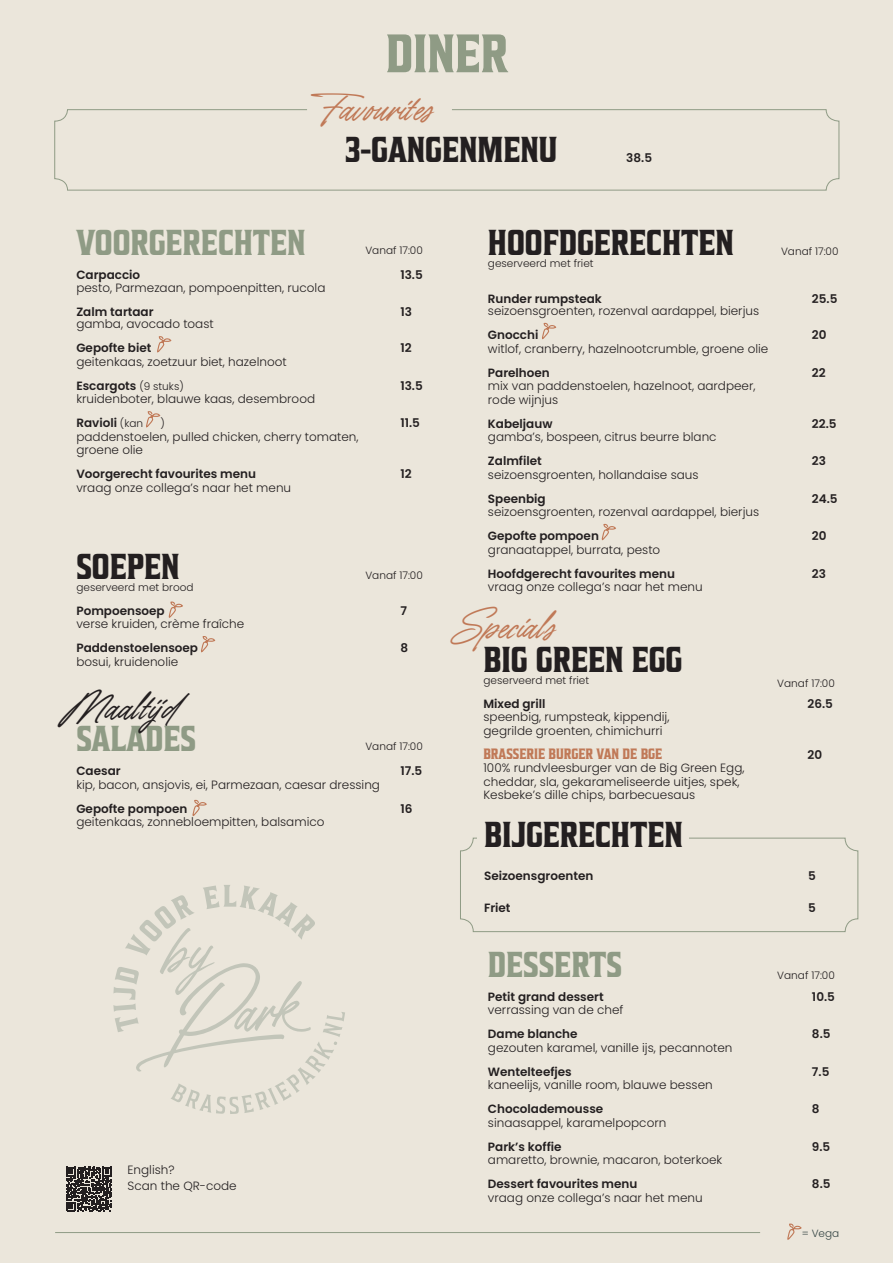
<style>
.page{position:relative;width:893px;height:1263px;background:#ebe6db}
.page>*{position:absolute;margin:0;border:0;box-sizing:border-box;transform-origin:0 0}
.Kopje{font:700 54px "Houseofcards";color:#8f9b85}
.t1{font:700 36px "Houseofcards";color:#231f20}
.t2{font:700 36px "Houseofcards";color:#8f9b85}
.t3{font:31.5px "The Youngest";color:#c07957}
.t4{font:31.5px "The Youngest";color:#231f20}
.t5{font:700 15px "Houseofcards";color:#c07957}
.t6{font:300 12px "Poppins";color:#231f20}
.t7{font:600 12px "Poppins";color:#231f20}
.t8{font:300 10.5px "Poppins";color:#231f20}
.t9{font:300 10.5px "Poppins";color:#364645}
.t10{font:8.4px "Proxima Nova Extrabld";letter-spacing:.02em;color:#231f20;scale:1.04 1}
.s1{font-weight:300;font-size:10.5px}
</style>
<div class="page">
<hr style="left:55px;top:1232px;width:705px;height:1px;background:#8f9b85">
<svg style="left:787px;top:1223px;width:15px;height:16px"></svg>
<svg style="left:157px;top:336px;width:15px;height:16px"></svg>
<svg style="left:146px;top:411px;width:15px;height:16px"></svg>
<svg style="left:542px;top:323px;width:15px;height:16px"></svg>
<svg style="left:601px;top:524px;width:15px;height:16px"></svg>
<svg style="left:192px;top:800px;width:15px;height:16px"></svg>
<svg style="left:201px;top:636px;width:15px;height:16px"></svg>
<div style="left:54px;top:109px;width:785px;height:81px;border:1px solid #8f9b85;border-radius:12px"></div>
<svg style="left:113px;top:885px;width:232px;height:229px"></svg>
<svg style="left:168px;top:601px;width:15px;height:16px"></svg>
<svg style="left:66px;top:1166px;width:46px;height:46px"></svg>
<div style="left:460px;top:838px;width:398px;height:94px;border:1px solid #8f9b85;border-radius:13px"></div>
<div style="left:477px;top:809px;width:211px;height:46px;background:#ebe6db"></div>
<p class="Kopje" style="left:386px;top:25px;width:124px">DINER</p>
<p class="t3" style="left:321px;top:90px;width:114px">Favourites</p>
<p class="t1" style="left:345px;top:131px;width:214px">3-GANGENMENU</p>
<p class="t7" style="left:626px;top:151px;width:27px">38.5</p>
<p class="t2" style="left:76px;top:223px;width:231px">VOORGERECHTEN</p>
<p class="t7" style="left:76px;top:268px;width:65px">Carpaccio</p>
<p class="t7" style="left:400px;top:268px;width:24px">13.5</p>
<p class="t6" style="left:76px;top:281px;width:251px">pesto, Parmezaan, pompoenpitten, rucola</p>
<p class="t7" style="left:76px;top:305px;width:79px">Zalm tartaar</p>
<p class="t7" style="left:400px;top:305px;width:13px">13</p>
<p class="t6" style="left:76px;top:317px;width:139px">gamba, avocado toast</p>
<p class="t7" style="left:76px;top:341px;width:77px">Gepofte biet</p>
<p class="t7" style="left:400px;top:341px;width:13px">12</p>
<p class="t6" style="left:76px;top:355px;width:212px">geitenkaas, zoetzuur biet, hazelnoot</p>
<p class="t7" style="left:76px;top:379px;width:109px">Escargots <span class="s1">(9 stuks)</span></p>
<p class="t7" style="left:400px;top:379px;width:24px">13.5</p>
<p class="t6" style="left:76px;top:392px;width:240px">kruidenboter, blauwe kaas, desembrood</p>
<p class="t7" style="left:76px;top:416px;width:68px">Ravioli <span class="s1">(kan</span></p>
<p class="t8" style="left:160px;top:418px;width:6px">)</p>
<p class="t7" style="left:400px;top:416px;width:21px">11.5</p>
<p class="t6" style="left:76px;top:430px;width:284px">paddenstoelen, pulled chicken, cherry tomaten,</p>
<p class="t6" style="left:76px;top:443px;width:68px">groene olie</p>
<p class="t7" style="left:76px;top:467px;width:181px">Voorgerecht favourites menu</p>
<p class="t7" style="left:400px;top:467px;width:13px">12</p>
<p class="t6" style="left:76px;top:481px;width:216px">vraag onze collega’s naar het menu</p>
<p class="t8" style="left:365px;top:244px;width:59px">Vanaf 17:00</p>
<p class="t1" style="left:76px;top:547px;width:105px">SOEPEN</p>
<p class="t8" style="left:76px;top:581px;width:119px">geserveerd met brood</p>
<p class="t7" style="left:76px;top:603px;width:90px">Pompoensoep</p>
<p class="t7" style="left:400px;top:603px;width:8px">7</p>
<p class="t6" style="left:76px;top:617px;width:169px">verse kruiden, crème fraîche</p>
<p class="t7" style="left:76px;top:641px;width:123px">Paddenstoelensoep</p>
<p class="t7" style="left:400px;top:641px;width:9px">8</p>
<p class="t6" style="left:76px;top:654px;width:103px">bosui, kruidenolie</p>
<p class="t4" style="left:58px;top:688px;width:128px">Maaltijd</p>
<p class="t8" style="left:365px;top:569px;width:59px">Vanaf 17:00</p>
<p class="t2" style="left:76px;top:720px;width:121px">SALADES</p>
<p class="t7" style="left:76px;top:764px;width:46px">Caesar</p>
<p class="t7" style="left:400px;top:764px;width:23px">17.5</p>
<p class="t6" style="left:76px;top:778px;width:305px">kip, bacon, ansjovis, ei, Parmezaan, caesar dressing</p>
<p class="t7" style="left:76px;top:802px;width:112px">Gepofte pompoen</p>
<p class="t7" style="left:400px;top:802px;width:14px">16</p>
<p class="t6" style="left:76px;top:815px;width:250px">geitenkaas, zonnebloempitten, balsamico</p>
<p class="t8" style="left:365px;top:740px;width:59px">Vanaf 17:00</p>
<p class="t6" style="left:128px;top:1163px;width:49px">English?</p>
<p class="t6" style="left:128px;top:1179px;width:111px">Scan the QR-code</p>
<p class="t10" style="left:123px;top:1183px;width:38px">ENGLISH</p>
<p class="t1" style="left:488px;top:224px;width:248px">HOOFDGERECHTEN</p>
<p class="t8" style="left:488px;top:257px;width:107px">geserveerd met friet</p>
<p class="t7" style="left:488px;top:292px;width:116px">Runder rumpsteak</p>
<p class="t7" style="left:812px;top:292px;width:27px">25.5</p>
<p class="t6" style="left:488px;top:304px;width:273px">seizoensgroenten, rozenval aardappel, bierjus</p>
<p class="t7" style="left:488px;top:328px;width:52px">Gnocchi</p>
<p class="t7" style="left:812px;top:328px;width:16px">20</p>
<p class="t6" style="left:488px;top:341px;width:282px">witlof, cranberry, hazelnootcrumble, groene olie</p>
<p class="t7" style="left:488px;top:365px;width:63px">Parelhoen</p>
<p class="t7" style="left:812px;top:365px;width:15px">22</p>
<p class="t6" style="left:488px;top:379px;width:269px">mix van paddenstoelen, hazelnoot, aardpeer,</p>
<p class="t6" style="left:488px;top:392px;width:72px">rode wijnjus</p>
<p class="t7" style="left:488px;top:416px;width:66px">Kabeljauw</p>
<p class="t7" style="left:812px;top:416px;width:26px">22.5</p>
<p class="t6" style="left:488px;top:430px;width:230px">gamba’s, bospeen, citrus beurre blanc</p>
<p class="t7" style="left:488px;top:454px;width:55px">Zalmfilet</p>
<p class="t7" style="left:812px;top:454px;width:16px">23</p>
<p class="t6" style="left:488px;top:467px;width:212px">seizoensgroenten, hollandaise saus</p>
<p class="t7" style="left:488px;top:491px;width:59px">Speenbig</p>
<p class="t7" style="left:812px;top:491px;width:27px">24.5</p>
<p class="t6" style="left:488px;top:505px;width:273px">seizoensgroenten, rozenval aardappel, bierjus</p>
<p class="t7" style="left:488px;top:529px;width:112px">Gepofte pompoen</p>
<p class="t7" style="left:812px;top:529px;width:16px">20</p>
<p class="t6" style="left:488px;top:542px;width:174px">granaatappel, burrata, pesto</p>
<p class="t7" style="left:488px;top:566px;width:189px">Hoofdgerecht favourites menu</p>
<p class="t7" style="left:812px;top:566px;width:16px">23</p>
<p class="t6" style="left:488px;top:580px;width:216px">vraag onze collega’s naar het menu</p>
<p class="t8" style="left:781px;top:245px;width:59px">Vanaf 17:00</p>
<p class="t3" style="left:455px;top:608px;width:102px">Specials</p>
<p class="t1" style="left:483px;top:640px;width:200px">BIG GREEN EGG</p>
<p class="t8" style="left:483px;top:674px;width:107px">geserveerd met friet</p>
<p class="t7" style="left:483px;top:697px;width:63px">Mixed grill</p>
<p class="t7" style="left:807px;top:697px;width:27px">26.5</p>
<p class="t6" style="left:483px;top:710px;width:187px">speenbig, rumpsteak, kippendij,</p>
<p class="t6" style="left:483px;top:724px;width:180px">gegrilde groenten, chimichurri</p>
<p class="t5" style="left:483px;top:746px;width:180px">BRASSERIE BURGER VAN DE BGE</p>
<p class="t7" style="left:807px;top:748px;width:16px">20</p>
<p class="t6" style="left:483px;top:761px;width:263px">100% rundvleesburger van de Big Green Egg,</p>
<p class="t6" style="left:483px;top:775px;width:257px">cheddar, sla, gekarameliseerde uitjes, spek,</p>
<p class="t6" style="left:483px;top:788px;width:213px">Kesbeke’s dille chips, barbecuesaus</p>
<p class="t8" style="left:777px;top:677px;width:59px">Vanaf 17:00</p>
<p class="t1" style="left:484px;top:816px;width:200px">BIJGERECHTEN</p>
<p class="t7" style="left:484px;top:868px;width:111px">Seizoensgroenten</p>
<p class="t7" style="left:808px;top:868px;width:9px">5</p>
<p class="t7" style="left:484px;top:901px;width:28px">Friet</p>
<p class="t7" style="left:808px;top:901px;width:9px">5</p>
<p class="t2" style="left:488px;top:945px;width:136px">DESSERTS</p>
<p class="t7" style="left:488px;top:989px;width:117px">Petit grand dessert</p>
<p class="t7" style="left:812px;top:989px;width:24px">10.5</p>
<p class="t6" style="left:488px;top:1003px;width:137px">verrassing van de chef</p>
<p class="t7" style="left:488px;top:1027px;width:91px">Dame blanche</p>
<p class="t7" style="left:812px;top:1027px;width:20px">8.5</p>
<p class="t6" style="left:488px;top:1040px;width:246px">gezouten karamel, vanille ijs, pecannoten</p>
<p class="t7" style="left:488px;top:1064px;width:85px">Wentelteefjes</p>
<p class="t7" style="left:812px;top:1064px;width:19px">7.5</p>
<p class="t6" style="left:488px;top:1078px;width:226px">kaneelijs, vanille room, blauwe bessen</p>
<p class="t7" style="left:488px;top:1102px;width:117px">Chocolademousse</p>
<p class="t7" style="left:812px;top:1102px;width:9px">8</p>
<p class="t6" style="left:488px;top:1115px;width:180px">sinaasappel, karamelpopcorn</p>
<p class="t7" style="left:488px;top:1139px;width:75px">Park’s koffie</p>
<p class="t7" style="left:812px;top:1139px;width:20px">9.5</p>
<p class="t6" style="left:488px;top:1153px;width:236px">amaretto, brownie, macaron, boterkoek</p>
<p class="t7" style="left:488px;top:1177px;width:151px">Dessert favourites menu</p>
<p class="t7" style="left:812px;top:1177px;width:20px">8.5</p>
<p class="t6" style="left:488px;top:1190px;width:216px">vraag onze collega’s naar het menu</p>
<p class="t8" style="left:777px;top:969px;width:59px">Vanaf 17:00</p>
<p class="t9" style="left:802px;top:1227px;width:39px">= Vega</p>
</div>
